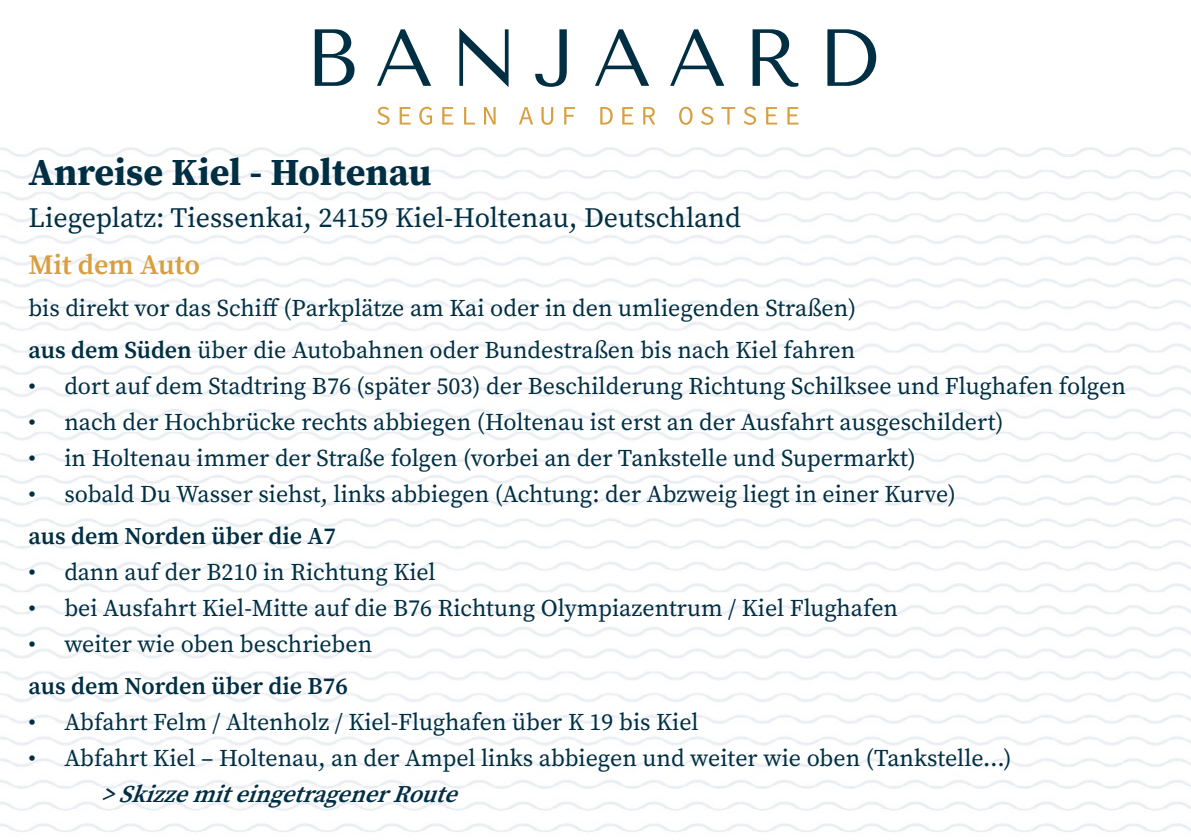
<style>
.page{position:relative;width:1191px;height:840px;background:#fff}
.page>*{position:absolute;margin:0;border:0;box-sizing:border-box;transform-origin:0 0}
.t1{font:700 38px "Source Serif Pro";color:#002f43}
.t2{font:28px "Source Serif Pro";color:#002f43}
.t3{font:600 28px "Source Serif Pro";color:#d89f40}
.t4{font:24px/41.6px "Source Serif Pro";color:#002f43}
.t5{font:600 24px "Source Serif Pro";color:#002f43}
.t6{font:italic 600 24px "Source Serif Pro";color:#002f43}
.s1{font-weight:600}
</style>
<div class="page">
<svg style="left:315px;top:29px;width:39px;height:57px"></svg>
<svg style="left:377px;top:29px;width:54px;height:57px"></svg>
<svg style="left:459px;top:28px;width:49px;height:59px"></svg>
<svg style="left:535px;top:29px;width:32px;height:58px"></svg>
<svg style="left:595px;top:29px;width:54px;height:57px"></svg>
<svg style="left:670px;top:29px;width:54px;height:57px"></svg>
<svg style="left:752px;top:29px;width:46px;height:58px"></svg>
<svg style="left:827px;top:29px;width:49px;height:57px"></svg>
<svg style="left:377px;top:107px;width:12px;height:18px"></svg>
<svg style="left:399px;top:107px;width:12px;height:17px"></svg>
<svg style="left:419px;top:107px;width:13px;height:18px"></svg>
<svg style="left:442px;top:107px;width:11px;height:17px"></svg>
<svg style="left:464px;top:107px;width:11px;height:17px"></svg>
<svg style="left:484px;top:107px;width:11px;height:17px"></svg>
<svg style="left:519px;top:107px;width:14px;height:17px"></svg>
<svg style="left:541px;top:107px;width:12px;height:18px"></svg>
<svg style="left:564px;top:107px;width:11px;height:17px"></svg>
<svg style="left:600px;top:107px;width:12px;height:17px"></svg>
<svg style="left:622px;top:107px;width:11px;height:17px"></svg>
<svg style="left:643px;top:107px;width:12px;height:17px"></svg>
<svg style="left:679px;top:107px;width:13px;height:18px"></svg>
<svg style="left:701px;top:107px;width:12px;height:18px"></svg>
<svg style="left:721px;top:107px;width:14px;height:17px"></svg>
<svg style="left:743px;top:107px;width:13px;height:18px"></svg>
<svg style="left:766px;top:107px;width:11px;height:17px"></svg>
<svg style="left:787px;top:107px;width:11px;height:17px"></svg>
<h1 class="t1" style="left:28px;top:146px;width:405px">Anreise Kiel - Holtenau</h1>
<p class="t2" style="left:28px;top:199px;width:714px">Liegeplatz: Tiessenkai, 24159 Kiel-Holtenau, Deutschland</p>
<p class="t3" style="left:28px;top:246px;width:173px">Mit dem Auto</p>
<p class="t4" style="left:28px;top:287px;width:829px">bis direkt vor das Schiff (Parkplätze am Kai oder in den umliegenden Straßen) <span class="s1">aus dem Süden</span> über die Autobahnen oder Bundestraßen bis nach Kiel fahren</p>
<p class="t4" style="left:28px;top:365px;width:1099px">• dort auf dem Stadtring B76 (später 503) der Beschilderung Richtung Schilksee und Flughafen folgen</p>
<p class="t4" style="left:28px;top:401px;width:977px">• nach der Hochbrücke rechts abbiegen (Holtenau ist erst an der Ausfahrt ausgeschildert)</p>
<p class="t4" style="left:28px;top:437px;width:889px">• in Holtenau immer der Straße folgen (vorbei an der Tankstelle und Supermarkt)</p>
<p class="t4" style="left:28px;top:473px;width:929px">• sobald Du Wasser siehst, links abbiegen (Achtung: der Abzweig liegt in einer Kurve)</p>
<p class="t5" style="left:28px;top:519px;width:309px">aus dem Norden über die A7</p>
<p class="t4" style="left:28px;top:550px;width:409px">• dann auf der B210 in Richtung Kiel</p>
<p class="t4" style="left:28px;top:586px;width:871px">• bei Ausfahrt Kiel-Mitte auf die B76 Richtung Olympiazentrum / Kiel Flughafen</p>
<p class="t4" style="left:28px;top:622px;width:345px">• weiter wie oben beschrieben</p>
<p class="t5" style="left:28px;top:668px;width:321px">aus dem Norden über die B76</p>
<p class="t4" style="left:28px;top:700px;width:671px">• Abfahrt Felm / Altenholz / Kiel-Flughafen über K 19 bis Kiel</p>
<p class="t4" style="left:28px;top:736px;width:984px">• Abfahrt Kiel – Holtenau, an der Ampel links abbiegen und weiter wie oben (Tankstelle…)</p>
<p class="t6" style="left:100px;top:776px;width:369px">&gt;SkizzemiteingetragenerRoute</p>
</div>
